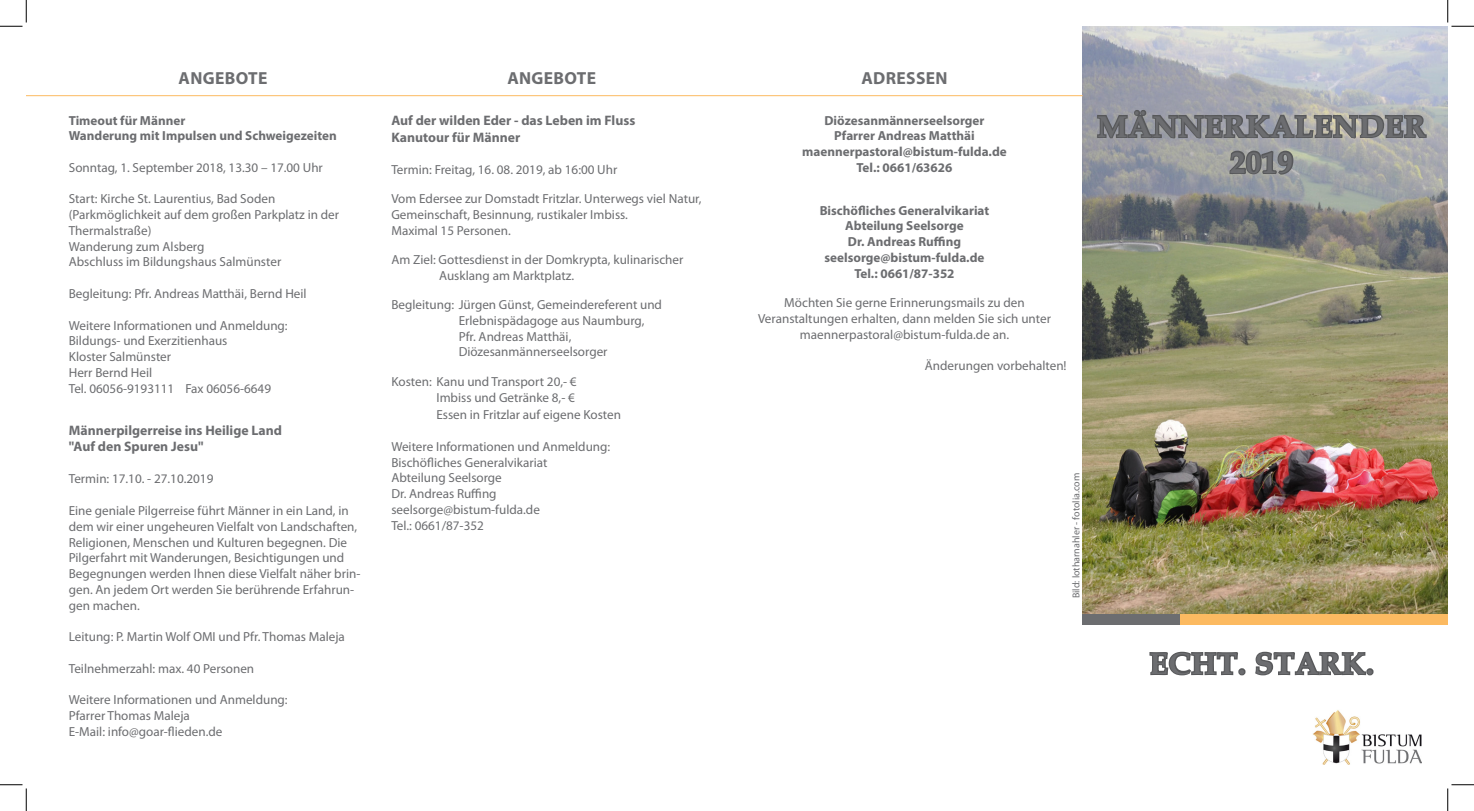
<style>
.page{position:relative;width:1474px;height:811px;background:#fff}
.page>*{position:absolute;margin:0;border:0;box-sizing:border-box;transform-origin:0 0}
.t1{font:700 30px/36px "Book Antiqua";letter-spacing:.03em;color:#6c6d70;text-align:center}
.t2{font:700 17.5px "Myriad Pro";letter-spacing:.02em;color:#6c6d70}
.t3{font:700 13.75px/16.5px "Myriad Pro";color:#6c6d70}
.t4{font:13.12px/15.8px "Myriad Pro";color:#6c6d70}
.t5{font:700 13.12px/15.8px "Myriad Pro";color:#6c6d70;text-align:center}
.t6{font:10px "Myriad Pro";color:#6c6d70}
</style>
<div class="page">
<img style="left:1082px;top:26px;width:365px;height:588px">
<div style="left:1082px;top:614px;width:99px;height:11px;background:#6c6d70"></div>
<div style="left:1179px;top:614px;width:268px;height:11px;background:#fcba61"></div>
<img style="left:1313px;top:710px;width:108px;height:54px">
<hr style="left:26px;top:95px;width:1056px;height:1px;background:#fcba61">
<svg style="left:1095px;top:29px;width:332px;height:320px;background:#949790"></svg>
<svg style="left:1149px;top:651px;width:97px;height:25px"></svg>
<svg style="left:1255px;top:651px;width:119px;height:25px"></svg>
<svg style="left:0;top:0;width:27px;height:27px"></svg>
<svg style="left:0;top:784px;width:27px;height:27px"></svg>
<svg style="left:1447px;top:0;width:26px;height:27px"></svg>
<svg style="left:1447px;top:784px;width:26px;height:27px"></svg>
<h2 class="t2" style="left:178px;top:66px;width:90px">ANGEBOTE</h2>
<h2 class="t2" style="left:507px;top:66px;width:90px">ANGEBOTE</h2>
<p class="t5" style="left:69px;top:112px;width:269px;text-align:left">Timeout für Männer<br>Wanderung mit Impulsen und Schweigezeiten</p>
<p class="t4" style="left:69px;top:160px;width:256px">Sonntag, 1. September 2018, 13.30 – 17.00 Uhr</p>
<p class="t4" style="left:69px;top:191px;width:272px">Start: Kirche St. Laurentius, Bad Soden (Parkmöglichkeit auf dem großen Parkplatz in der Thermalstraße)<br>Wanderung zum Alsberg<br>Abschluss im Bildungshaus Salmünster</p>
<p class="t4" style="left:69px;top:286px;width:239px">Begleitung: Pfr. Andreas Matthäi, Bernd Heil</p>
<p class="t4" style="left:69px;top:317px;width:220px">Weitere Informationen und Anmeldung:<br>Bildungs- und Exerzitienhaus<br>Kloster Salmünster<br>Herr Bernd Heil<br>Tel. 06056-9193111 Fax 06056-6649</p>
<p class="t3" style="left:69px;top:421px;width:215px">Männerpilgerreise ins Heilige Land "Auf den Spuren Jesu"</p>
<p class="t4" style="left:69px;top:471px;width:146px">Termin: 17.10. - 27.10.2019</p>
<p class="t4" style="left:69px;top:503px;width:293px">Eine geniale Pilgerreise führt Männer in ein Land, in dem wir einer ungeheuren Vielfalt von Landschaften, Religionen, Menschen und Kulturen begegnen. Die Pilgerfahrt mit Wanderungen, Besichtigungen und Begegnungen werden Ihnen diese Vielfalt näher brin&shy;gen. An jedem Ort werden Sie berührende Erfahrun&shy;gen machen.</p>
<p class="t4" style="left:69px;top:629px;width:278px">Leitung: P. Martin Wolf OMI und Pfr. Thomas Maleja</p>
<p class="t4" style="left:69px;top:660px;width:187px">Teilnehmerzahl: max. 40 Personen</p>
<p class="t4" style="left:69px;top:692px;width:220px">Weitere Informationen und Anmeldung:<br>Pfarrer Thomas Maleja<br>E-Mail: info@goar-flieden.de</p>
<p class="t3" style="left:391px;top:112px;width:245px">Auf der wilden Eder - das Leben im Fluss<br>Kanutour für Männer</p>
<p class="t4" style="left:391px;top:162px;width:227px">Termin: Freitag, 16. 08. 2019, ab 16:00 Uhr</p>
<p class="t4" style="left:391px;top:191px;width:312px">Vom Edersee zur Domstadt Fritzlar. Unterwegs viel Natur,<br>Gemeinschaft, Besinnung, rustikaler Imbiss.<br>Maximal 15 Personen.</p>
<p class="t4" style="left:439px;top:252px;width:246px;text-indent:-48px">Am Ziel: Gottesdienst in der Domkrypta, kulinarischer<br>Ausklang am Marktplatz.</p>
<p class="t4" style="left:459px;top:297px;width:205px;text-indent:-67px">Begleitung: Jürgen Günst, Gemeindereferent und Erlebnispädagoge aus Naumburg, Pfr. Andreas Matthäi, Diözesanmännerseelsorger</p>
<p class="t4" style="left:436px;top:373px;width:186px;line-height:16.5px;text-indent:-45px">Kosten: Kanu und Transport 20,- €<br>Imbiss und Getränke 8,- €<br>Essen in Fritzlar auf eigene Kosten</p>
<p class="t4" style="left:391px;top:439px;width:220px">Weitere Informationen und Anmeldung:<br>Bischöfliches Generalvikariat<br>Abteilung Seelsorge<br>Dr. Andreas Ruffing seelsorge@bistum-fulda.de<br>Tel.: 0661/87-352</p>
<h2 class="t2" style="left:861px;top:66px;width:88px">ADRESSEN</h2>
<p class="t5" style="left:802px;top:112px;width:206px">Diözesanmännerseelsorger<br>Pfarrer Andreas Matthäi maennerpastoral@bistum-fulda.de<br>Tel.: 0661/63626</p>
<p class="t5" style="left:819px;top:202px;width:171px">Bischöfliches Generalvikariat<br>Abteilung Seelsorge<br>Dr. Andreas Ruffing seelsorge@bistum-fulda.de<br>Tel.: 0661/87-352</p>
<p class="t4" style="left:758px;top:295px;width:294px;text-align:center">Möchten Sie gerne Erinnerungsmails zu den<br>Veranstaltungen erhalten, dann melden Sie sich unter maennerpastoral@bistum-fulda.de an.</p>
<p class="t4" style="left:925px;top:358px;width:143px">Änderungen vorbehalten!</p>
<h1 class="t1" style="left:1097px;top:108px;width:330px">MÄNNERKALENDER<br>2019</h1>
<p class="t6" style="left:1070px;top:598px;width:127px;rotate:-90deg">Bild: lotharnahler - fotolia.com</p>
<h1 class="t1" style="left:1149px;top:645px;width:226px">ECHT. STARK.</h1>
</div>
